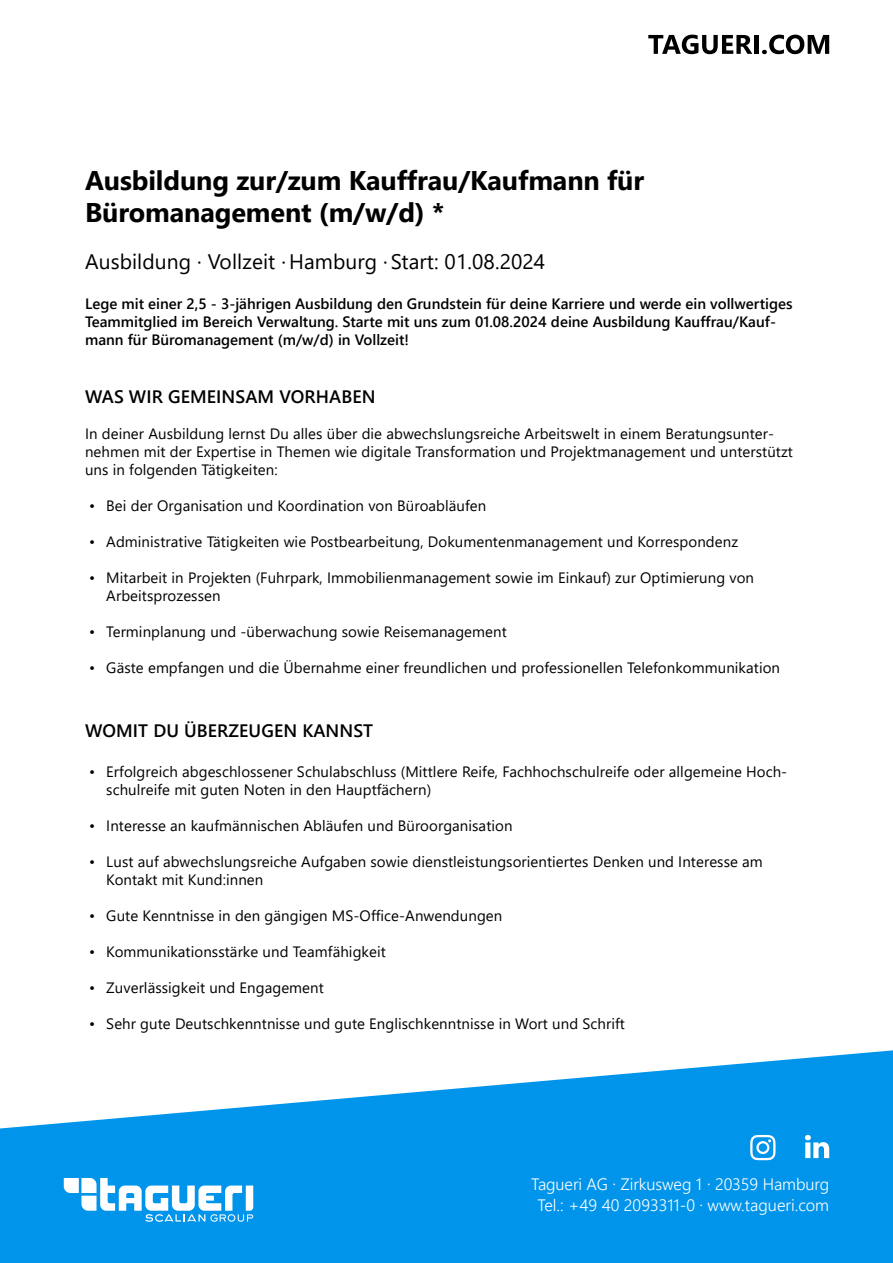
<style>
.page{position:relative;width:893px;height:1263px;background:#fff}
.page>*{position:absolute;margin:0;border:0;box-sizing:border-box;transform-origin:0 0}
.t1{font:700 27px/32.4px "Segoe UI";letter-spacing:-.005em;color:#000}
.t2{font:21px "Segoe UI";letter-spacing:.005em;color:#000}
.t3{font:600 18px "Segoe UI";letter-spacing:.005em;color:#000}
.t4{font:300 16.5px/21px "Segoe UI";letter-spacing:-.005em;color:#fff;text-align:center}
.t5{font:15px/18px "Segoe UI";letter-spacing:.005em;color:#000}
.t6{font:600 15px/18px "Segoe UI";color:#000}
</style>
<div class="page">
<svg style="left:0;top:1050px;width:893px;height:213px;fill:#0095eb"></svg>
<svg style="left:648px;top:35px;width:104px;height:19px"></svg>
<hr style="left:754px;top:35px;width:4px;height:19px;background:#000">
<svg style="left:762px;top:35px;width:67px;height:19px"></svg>
<svg style="left:750px;top:1135px;width:25px;height:25px"></svg>
<svg style="left:805px;top:1135px;width:24px;height:23px"></svg>
<svg style="left:64px;top:1178px;width:189px;height:44px"></svg>
<h1 class="t1" style="left:85px;top:162px;width:561px">Ausbildung zur/zum Kauffrau/Kaufmann für<br>Büromanagement (m/w/d) *</h1>
<h2 class="t2" style="left:85px;top:242px;width:462px">Ausbildung · Vollzeit · Hamburg · Start: 01.08.2024</h2>
<p class="t6" style="left:85px;top:293px;width:709px">Lege mit einer 2,5 - 3-jährigen Ausbildung den Grundstein für deine Karriere und werde ein vollwertiges<br>Teammitglied im Bereich Verwaltung. Starte mit uns zum 01.08.2024 deine Ausbildung Kauffrau/Kauf&shy;mann für Büromanagement (m/w/d) in Vollzeit!</p>
<p class="t3" style="left:85px;top:379px;width:292px">WAS WIR GEMEINSAM VORHABEN</p>
<p class="t5" style="left:85px;top:423px;width:709px">In deiner Ausbildung lernst Du alles über die abwechslungsreiche Arbeitswelt in einem Beratungsunter&shy;nehmen mit der Expertise in Themen wie digitale Transformation und Projektmanagement und unterstützt uns in folgenden Tätigkeiten:</p>
<p class="t5" style="left:89px;top:495px;width:399px">• Bei der Organisation und Koordination von Büroabläufen</p>
<p class="t5" style="left:89px;top:531px;width:650px">• Administrative Tätigkeiten wie Postbearbeitung, Dokumentenmanagement und Korrespondenz</p>
<p class="t5" style="left:106px;top:567px;width:649px;text-indent:-17px">• Mitarbeit in Projekten (Fuhrpark, Immobilienmanagement sowie im Einkauf) zur Optimierung von<br>Arbeitsprozessen</p>
<p class="t5" style="left:89px;top:621px;width:419px">• Terminplanung und -überwachung sowie Reisemanagement</p>
<p class="t5" style="left:89px;top:657px;width:692px">• Gäste empfangen und die Übernahme einer freundlichen und professionellen Telefonkommunikation</p>
<p class="t3" style="left:85px;top:714px;width:290px">WOMIT DU ÜBERZEUGEN KANNST</p>
<p class="t5" style="left:106px;top:761px;width:682px;text-indent:-17px">• Erfolgreich abgeschlossener Schulabschluss (Mittlere Reife, Fachhochschulreife oder allgemeine Hoch&shy;schulreife mit guten Noten in den Hauptfächern)</p>
<p class="t5" style="left:89px;top:815px;width:425px">• Interesse an kaufmännischen Abläufen und Büroorganisation</p>
<p class="t5" style="left:106px;top:851px;width:658px;text-indent:-17px">• Lust auf abwechslungsreiche Aufgaben sowie dienstleistungsorientiertes Denken und Interesse am<br>Kontakt mit Kund:innen</p>
<p class="t5" style="left:89px;top:905px;width:415px">• Gute Kenntnisse in den gängigen MS-Office-Anwendungen</p>
<p class="t5" style="left:89px;top:941px;width:298px">• Kommunikationsstärke und Teamfähigkeit</p>
<p class="t5" style="left:89px;top:977px;width:236px">• Zuverlässigkeit und Engagement</p>
<p class="t5" style="left:89px;top:1013px;width:537px">• Sehr gute Deutschkenntnisse und gute Englischkenntnisse in Wort und Schrift</p>
<p class="t4" style="left:531px;top:1171px;width:299px">Tagueri AG · Zirkusweg 1 · 20359 Hamburg<br>Tel.: +49 40 2093311-0 · www.tagueri.com</p>
</div>
